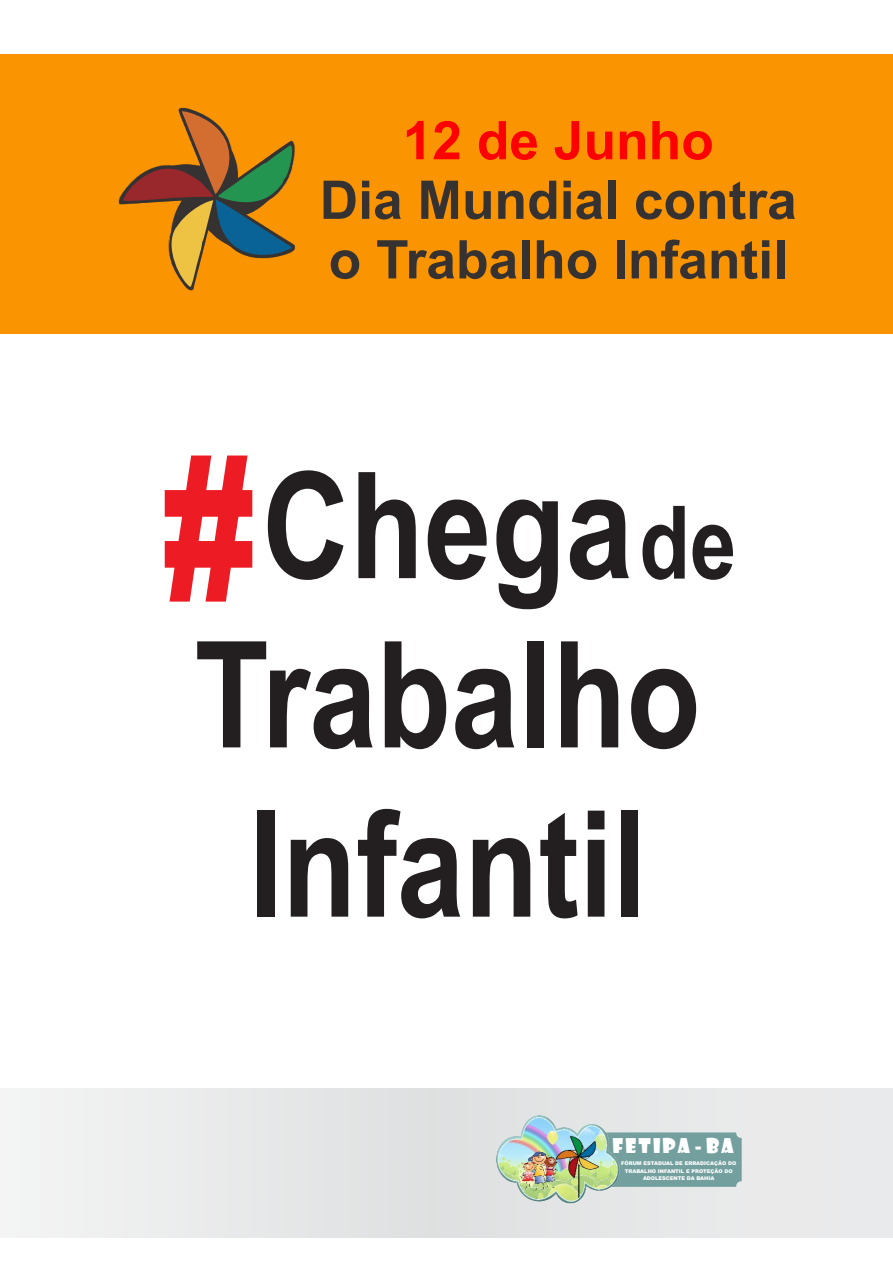
<style>
.page{position:relative;width:893px;height:1263px;background:#fff}
.page>*{position:absolute;margin:0;border:0;box-sizing:border-box;transform-origin:0 0}
.t1{font:700 148.05px/169.2px "Arial Narrow";color:#231f20;text-align:center}
.t2{font:700 101.55px "Arial Narrow";color:#231f20}
.t3{font:700 53.25px/59.6px "Arial";color:#363232}
.t4{font:700 53.25px "Arial";color:#f00}
.t5{font:19.8px "Showcard Gothic";letter-spacing:.1em;color:#fff}
.t6{font:900 5.1px/7.2px "Arial";color:#fff;text-align:center}
.s1{font-family:"Arial";font-weight:900;font-size:197.4px;color:#ed1c24}
</style>
<div class="page">
<div style="left:0;top:54px;width:893px;height:280px;background:#fa9501"></div>
<svg style="left:118px;top:107px;width:177px;height:184px"></svg>
<div style="left:0;top:1088px;width:893px;height:150px;background:#e9eaea"></div>
<div style="left:577px;top:1132px;width:165px;height:55px;background:#749f9f;border:1px solid #749f9f;border-radius:5px"></div>
<img style="left:496px;top:1115px;width:127px;height:89px">
<h3 class="t4" style="left:403px;top:120px;width:313px">12 de Junho</h3>
<h3 class="t3" style="left:320px;top:175px;width:479px">Dia Mundial contra o Trabalho Infantil</h3>
<h1 class="t1" style="left:160px;top:455px;width:542px"><span class="s1">#</span>Chega<br>Trabalho<br>Infantil</h1>
<h2 class="t2" style="left:639px;top:505px;width:99px">de</h2>
<h3 class="t5" style="left:613px;top:1137px;width:123px">FETIPA - BA</h3>
<p class="t6" style="left:621px;top:1160px;width:117px">FÓRUM ESTADUAL DE ERRADICAÇÃO DO<br>TRABALHO INFANTIL E PROTEÇÃO DO<br>ADOLESCENTE DA BAHIA</p>
</div>
